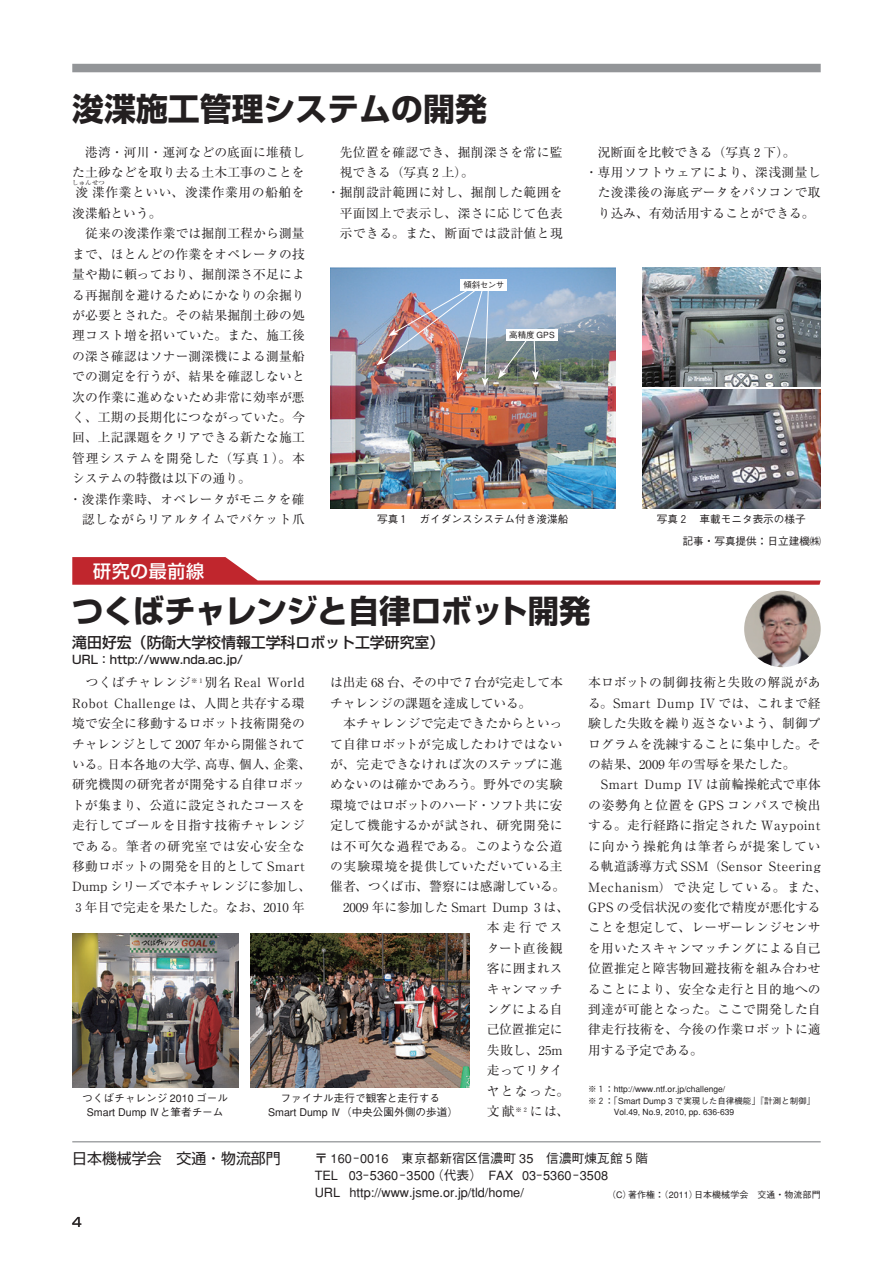
<style>
.page{position:relative;width:893px;height:1263px;background:#fff}
.page>*{position:absolute;margin:0;border:0;box-sizing:border-box;transform-origin:0 0}
.t1{font:700 31.95px "Shin Go";letter-spacing:-.025em;color:#231f20}
.t2{font:700 31.95px "Shin Go";color:#231f20}
.t3{font:500 18px "Shin Go";letter-spacing:.03em;color:#fff}
.t4{font:500 14.85px "Shin Go";color:#231f20}
.t5{font:14.85px "Shin Go";color:#231f20}
.t6{font:12.75px/20.4px "Ryumin";letter-spacing:.015em;color:#231f20}
.t7{font:500 12.75px/17px "Gothic BBB";color:#231f20}
.t8{font:12.75px "Ryumin";letter-spacing:-.015em;color:#231f20}
.t9{font:12.75px "Ryumin";letter-spacing:.035em;color:#231f20}
.t10{font:12.75px "Ryumin";letter-spacing:-.025em;color:#231f20}
.t11{font:12.75px "Ryumin";letter-spacing:.05em;color:#231f20}
.t12{font:12.75px "Shin Go";color:#231f20}
.t13{font:500 11.7px "Shin Go";color:#231f20}
.t14{font:500 10.65px/13.8px "Gothic BBB";color:#231f20;text-align:center}
.t15{font:500 9px "Gothic BBB";color:#231f20}
.t16{font:500 8.55px "Gothic BBB";color:#231f20}
.t17{font:6.45px "Ryumin";color:#231f20}
.s1{font-family:"Hankaku Num Gth";font-weight:400}
</style>
<div class="page">
<div style="left:72px;top:64px;width:749px;height:8px;background:#939598"></div>
<hr style="left:72px;top:1141px;width:749px;height:1px;background:#939598">
<img style="left:642px;top:389px;width:179px;height:119px">
<img style="left:642px;top:268px;width:179px;height:119px">
<img style="left:330px;top:268px;width:285px;height:240px">
<svg style="left:498px;top:337px;width:41px;height:43px"></svg>
<div style="left:506px;top:329px;width:51px;height:12px;background:#fff"></div>
<img style="left:376px;top:287px;width:113px;height:100px">
<div style="left:460px;top:279px;width:47px;height:12px;background:#fff"></div>
<img style="left:72px;top:934px;width:166px;height:154px">
<img style="left:251px;top:934px;width:219px;height:154px">
<svg style="left:72px;top:557px;width:749px;height:28px"></svg>
<img style="left:744px;top:591px;width:77px;height:76px;border-radius:38px">
<h1 class="t2" style="left:72px;top:88px;width:416px">浚渫施工管理システムの開発</h1>
<p class="t6" style="left:72px;top:141px;width:234px;text-align:justify">　港湾・河川・運河などの底面に堆積した土砂などを取り去る土木工事のことを浚渫作業といい、浚渫作業用の船舶を</p>
<p class="t17" style="left:72px;top:179px;width:34px">しゅんせつ</p>
<p class="t6" style="left:72px;top:203px;width:91px">浚渫船という。</p>
<p class="t6" style="left:72px;top:223px;width:234px">　従来の浚渫作業では掘削工程から測量</p>
<p class="t6" style="left:72px;top:244px;width:234px">まで、ほとんどの作業をオペレータの技</p>
<p class="t6" style="left:72px;top:264px;width:234px">量や勘に頼っており、掘削深さ不足によ</p>
<p class="t6" style="left:72px;top:284px;width:234px">る再掘削を避けるためにかなりの余掘り</p>
<p class="t6" style="left:72px;top:305px;width:234px">が必要とされた。その結果掘削土砂の処</p>
<p class="t6" style="left:72px;top:325px;width:234px">理コスト増を招いていた。また、施工後</p>
<p class="t6" style="left:72px;top:346px;width:234px">の深さ確認はソナー測深機による測量船</p>
<p class="t6" style="left:72px;top:366px;width:234px">での測定を行うが、結果を確認しないと</p>
<p class="t6" style="left:72px;top:386px;width:234px">次の作業に進めないため非常に効率が悪</p>
<p class="t6" style="left:72px;top:407px;width:234px">く、工期の長期化につながっていた。今</p>
<p class="t6" style="left:72px;top:427px;width:234px">回、上記課題をクリアできる新たな施工</p>
<p class="t11" style="left:72px;top:450px;width:234px">管理システムを開発した（写真１）。本</p>
<p class="t6" style="left:72px;top:468px;width:180px">システムの特徴は以下の通り。</p>
<p class="t6" style="left:69px;top:488px;width:237px">・浚渫作業時、オペレータがモニタを確</p>
<p class="t6" style="left:82px;top:509px;width:224px">認しながらリアルタイムでバケット爪</p>
<h2 class="t3" style="left:93px;top:559px;width:113px">研究の最前線</h2>
<p class="t6" style="left:340px;top:141px;width:224px">先位置を確認でき、掘削深さを常に監</p>
<p class="t6" style="left:340px;top:162px;width:135px">視できる（写真２上）。</p>
<p class="t6" style="left:327px;top:182px;width:237px">・掘削設計範囲に対し、掘削した範囲を</p>
<p class="t6" style="left:340px;top:203px;width:224px">平面図上で表示し、深さに応じて色表</p>
<p class="t9" style="left:340px;top:226px;width:224px">示できる。また、断面では設計値と現</p>
<p class="t16" style="left:463px;top:280px;width:42px">傾斜センサ</p>
<p class="t16" style="left:509px;top:330px;width:47px">高精度 GPS</p>
<p class="t6" style="left:598px;top:141px;width:199px">況断面を比較できる（写真２下）。</p>
<p class="t6" style="left:585px;top:162px;width:237px">・専用ソフトウェアにより、深浅測量し</p>
<p class="t6" style="left:598px;top:182px;width:224px">た浚渫後の海底データをパソコンで取</p>
<p class="t6" style="left:598px;top:203px;width:218px">り込み、有効活用することができる。</p>
<p class="t14" style="left:377px;top:512px;width:193px">写真１　ガイダンスシステム付き浚渫船</p>
<p class="t14" style="left:657px;top:512px;width:150px">写真２　車載モニタ表示の様子</p>
<p class="t14" style="left:682px;top:534px;width:140px">記事・写真提供：日立建機㈱</p>
<h1 class="t1" style="left:72px;top:589px;width:520px">つくばチャレンジと自律ロボット開発</h1>
<p class="t4" style="left:72px;top:633px;width:374px">滝田好宏（防衛大学校情報工学科ロボット工学研究室）</p>
<p class="t13" style="left:72px;top:652px;width:172px">URL：http://www.nda.ac.jp/</p>
<p class="t6" style="left:72px;top:672px;width:241px">　つくばチャレンジ<sup>※１</sup>別名 Real World<br>Robot Challenge は、人間と共存する環境で安全に移動するロボット技術開発のチャレンジとして 2007 年から開催されている。日本各地の大学、高専、個人、企業、研究機関の研究者が開発する自律ロボットが集まり、公道に設定されたコースを走行してゴールを目指す技術チャレンジである。筆者の研究室では安心安全な移動ロボットの開発を目的として Smart<br>Dump シリーズで本チャレンジに参加し、<br>３年目で完走を果たした。なお、2010 年</p>
<p class="t8" style="left:330px;top:675px;width:234px">は出走 68 台、その中で７台が完走して本</p>
<p class="t8" style="left:330px;top:695px;width:203px">チャレンジの課題を達成している。</p>
<p class="t6" style="left:330px;top:713px;width:234px">　本チャレンジで完走できたからといっ</p>
<p class="t6" style="left:330px;top:733px;width:234px">て自律ロボットが完成したわけではない</p>
<p class="t6" style="left:330px;top:754px;width:234px">が、完走できなければ次のステップに進</p>
<p class="t6" style="left:330px;top:774px;width:234px">めないのは確かであろう。野外での実験</p>
<p class="t10" style="left:330px;top:797px;width:234px">環境ではロボットのハード・ソフト共に安</p>
<p class="t9" style="left:330px;top:818px;width:234px">定して機能するかが試され、研究開発に</p>
<p class="t6" style="left:330px;top:835px;width:234px">は不可欠な過程である。このような公道</p>
<p class="t6" style="left:330px;top:856px;width:234px">の実験環境を提供していただいている主</p>
<p class="t8" style="left:330px;top:879px;width:236px">催者、つくば市、警察には感謝している。</p>
<p class="t6" style="left:330px;top:897px;width:240px">　2009 年に参加した Smart Dump 3 は、</p>
<p class="t6" style="left:487px;top:917px;width:77px">本走行でス</p>
<p class="t6" style="left:487px;top:937px;width:77px">タート直後観</p>
<p class="t6" style="left:487px;top:958px;width:77px">客に囲まれス</p>
<p class="t6" style="left:487px;top:978px;width:77px">キャンマッチ</p>
<p class="t6" style="left:487px;top:999px;width:77px">ングによる自</p>
<p class="t6" style="left:487px;top:1019px;width:77px">己位置推定に</p>
<p class="t6" style="left:487px;top:1039px;width:77px">失敗し、25m</p>
<p class="t6" style="left:487px;top:1060px;width:77px">走ってリタイ</p>
<p class="t6" style="left:487px;top:1080px;width:84px">ヤとなった。</p>
<p class="t6" style="left:487px;top:1101px;width:84px">文献<sup>※２</sup>には、</p>
<p class="t14" style="left:82px;top:1092px;width:147px">つくばチャレンジ 2010 ゴール<br>Smart Dump Ⅳと筆者チーム</p>
<p class="t14" style="left:268px;top:1092px;width:191px">ファイナル走行で観客と走行する<br>Smart Dump Ⅳ（中央公園外側の歩道）</p>
<p class="t6" style="left:588px;top:672px;width:240px">本ロボットの制御技術と失敗の解説がある。Smart Dump IV では、これまで経験した失敗を繰り返さないよう、制御プログラムを洗練することに集中した。その結果、2009 年の雪辱を果たした。　Smart Dump IV は前輪操舵式で車体の姿勢角と位置を GPS コンパスで検出する。走行経路に指定された Waypointに向かう操舵角は筆者らが提案している軌道誘導方式 SSM（Sensor Steering<br>Mechanism）で決定している。また、<br>GPS の受信状況の変化で精度が悪化することを想定して、レーザーレンジセンサを用いたスキャンマッチングによる自己位置推定と障害物回避技術を組み合わせることにより、安全な走行と目的地への到達が可能となった。ここで開発した自律走行技術を、今後の作業ロボットに適用する予定である。</p>
<p class="t16" style="left:588px;top:1084px;width:139px">※１：http://www.ntf.or.jp/challenge/</p>
<p class="t16" style="left:588px;top:1095px;width:229px">※２：「Smart Dump 3 で実現した自律機能」『計測と制御』</p>
<p class="t16" style="left:614px;top:1107px;width:122px">Vol.49, No.9, 2010, pp. 636-639</p>
<p class="t5" style="left:72px;top:1149px;width:210px">日本機械学会　交通・物流部門</p>
<p class="t7" style="left:315px;top:1150px;width:335px">〒 160<span class="s1">-</span>0016　東京都新宿区信濃町 35　信濃町煉瓦館５階<br>TEL 03<span class="s1">-</span>5360<span class="s1">-</span>3500（代表）　FAX 03<span class="s1">-</span>5360<span class="s1">-</span>3508<br>URL http://www.jsme.or.jp/tld/home/</p>
<p class="t15" style="left:607px;top:1189px;width:215px">（C）著作権：（2011）日本機械学会　交通・物流部門</p>
<p class="t12" style="left:72px;top:1214px;width:11px">4</p>
</div>
